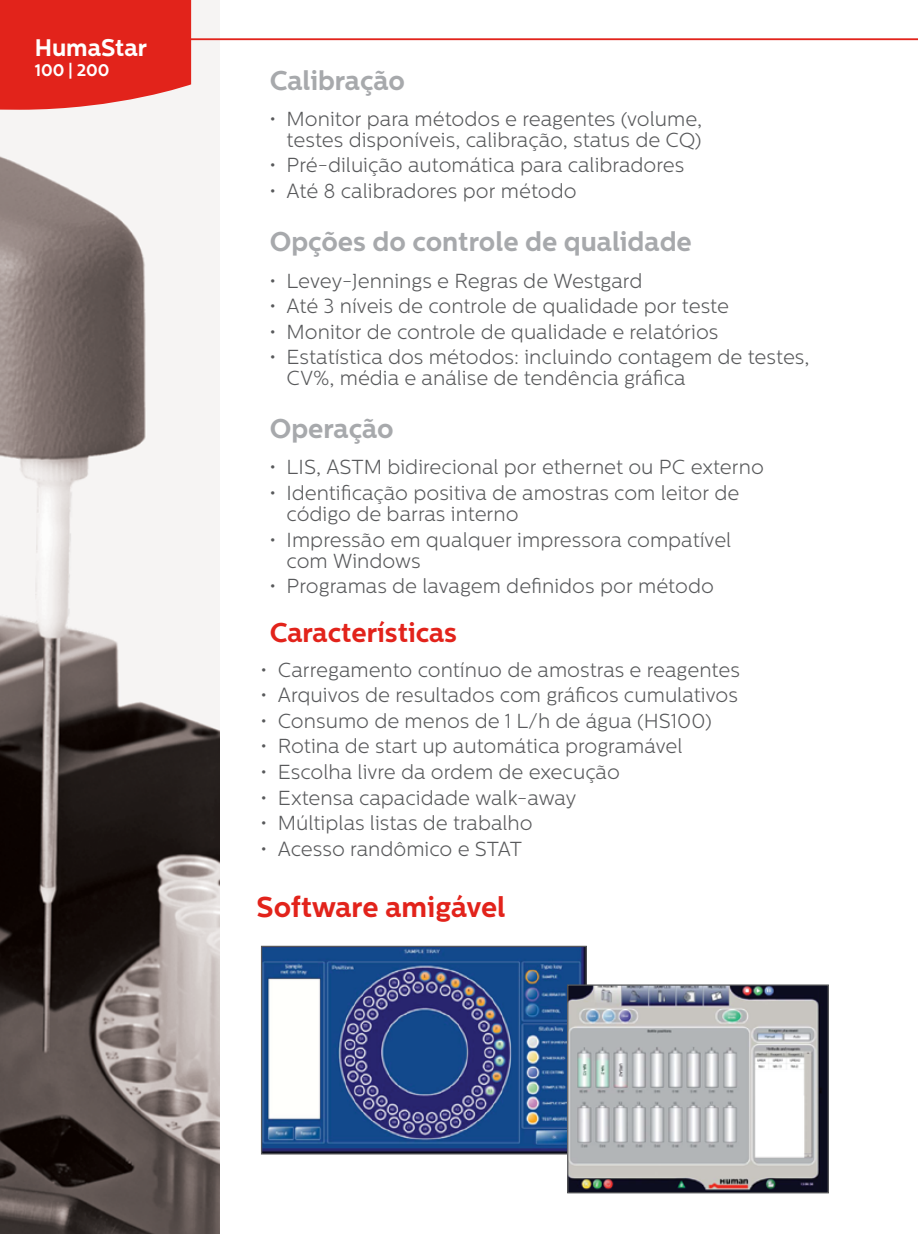
<style>
.page{position:relative;width:918px;height:1234px;background:#fff}
.page>*{position:absolute;margin:0;border:0;box-sizing:border-box;transform-origin:0 0}
.t1{font:700 28.5px "Centrale Sans";color:#e2231b}
.t2{font:700 27px "Centrale Sans";color:#a7a9ac}
.t3{font:700 27px "Centrale Sans";color:#e2231b}
.t4{font:700 23.85px "Centrale Sans";color:#fff}
.t5{font:300 20.25px/21px "Centrale Sans";color:#58595b}
.t6{font:700 16.8px "Centrale Sans";color:#fff}
</style>
<div class="page">
<img style="left:0;top:0;width:219px;height:1233px">
<svg style="left:0;top:0;width:191px;height:110px;background:#e3312a"></svg>
<hr style="left:160px;top:38px;width:758px;height:2px;background:#e2231b">
<img style="left:263px;top:947px;width:322px;height:205px">
<div style="left:261px;top:945px;width:326px;height:209px;border:1px solid #58595b"></div>
<img style="left:569px;top:986px;width:258px;height:205px">
<div style="left:567px;top:984px;width:262px;height:209px;border:1px solid #58595b"></div>
<p class="t4" style="left:35px;top:34px;width:114px">HumaStar</p>
<p class="t6" style="left:35px;top:60px;width:76px">100 | 200</p>
<h2 class="t2" style="left:270px;top:64px;width:137px">Calibração</h2>
<p class="t5" style="left:270px;top:108px;width:434px;text-align:right">• Monitor para métodos e reagentes (volume, testes disponíveis, calibração, status de CQ)</p>
<p class="t5" style="left:270px;top:155px;width:416px">• Pré-diluição automática para calibradores</p>
<p class="t5" style="left:270px;top:180px;width:309px">• Até 8 calibradores por método</p>
<h2 class="t2" style="left:270px;top:226px;width:424px">Opções do controle de qualidade</h2>
<p class="t5" style="left:270px;top:270px;width:374px">• Levey-Jennings e Regras de Westgard</p>
<p class="t5" style="left:270px;top:295px;width:461px">• Até 3 níveis de controle de qualidade por teste</p>
<p class="t5" style="left:270px;top:321px;width:450px">• Monitor de controle de qualidade e relatórios</p>
<p class="t5" style="left:287px;top:346px;width:524px;text-indent:-17px">• Estatística dos métodos: incluindo contagem de testes,<br>CV%, média e análise de tendência gráfica</p>
<h2 class="t2" style="left:270px;top:412px;width:125px">Operação</h2>
<p class="t5" style="left:270px;top:456px;width:496px">• LIS, ASTM bidirecional por ethernet ou PC externo</p>
<p class="t5" style="left:287px;top:482px;width:454px;text-indent:-17px">• Identificação positiva de amostras com leitor de código de barras interno</p>
<p class="t5" style="left:287px;top:528px;width:446px;text-indent:-17px">• Impressão em qualquer impressora compatível com Windows</p>
<p class="t5" style="left:270px;top:575px;width:446px">• Programas de lavagem definidos por método</p>
<h2 class="t3" style="left:270px;top:616px;width:189px">Características</h2>
<p class="t5" style="left:261px;top:659px;width:480px">• Carregamento contínuo de amostras e reagentes</p>
<p class="t5" style="left:261px;top:684px;width:479px">• Arquivos de resultados com gráficos cumulativos</p>
<p class="t5" style="left:261px;top:710px;width:452px">• Consumo de menos de 1 L/h de água (HS100)</p>
<p class="t5" style="left:261px;top:735px;width:423px">• Rotina de start up automática programável</p>
<p class="t5" style="left:261px;top:761px;width:361px">• Escolha livre da ordem de execução</p>
<p class="t5" style="left:261px;top:786px;width:317px">• Extensa capacidade walk-away</p>
<p class="t5" style="left:261px;top:812px;width:273px">• Múltiplas listas de trabalho</p>
<p class="t5" style="left:261px;top:837px;width:263px">• Acesso randômico e STAT</p>
<h1 class="t1" style="left:257px;top:890px;width:250px">Software amigável</h1>
</div>
